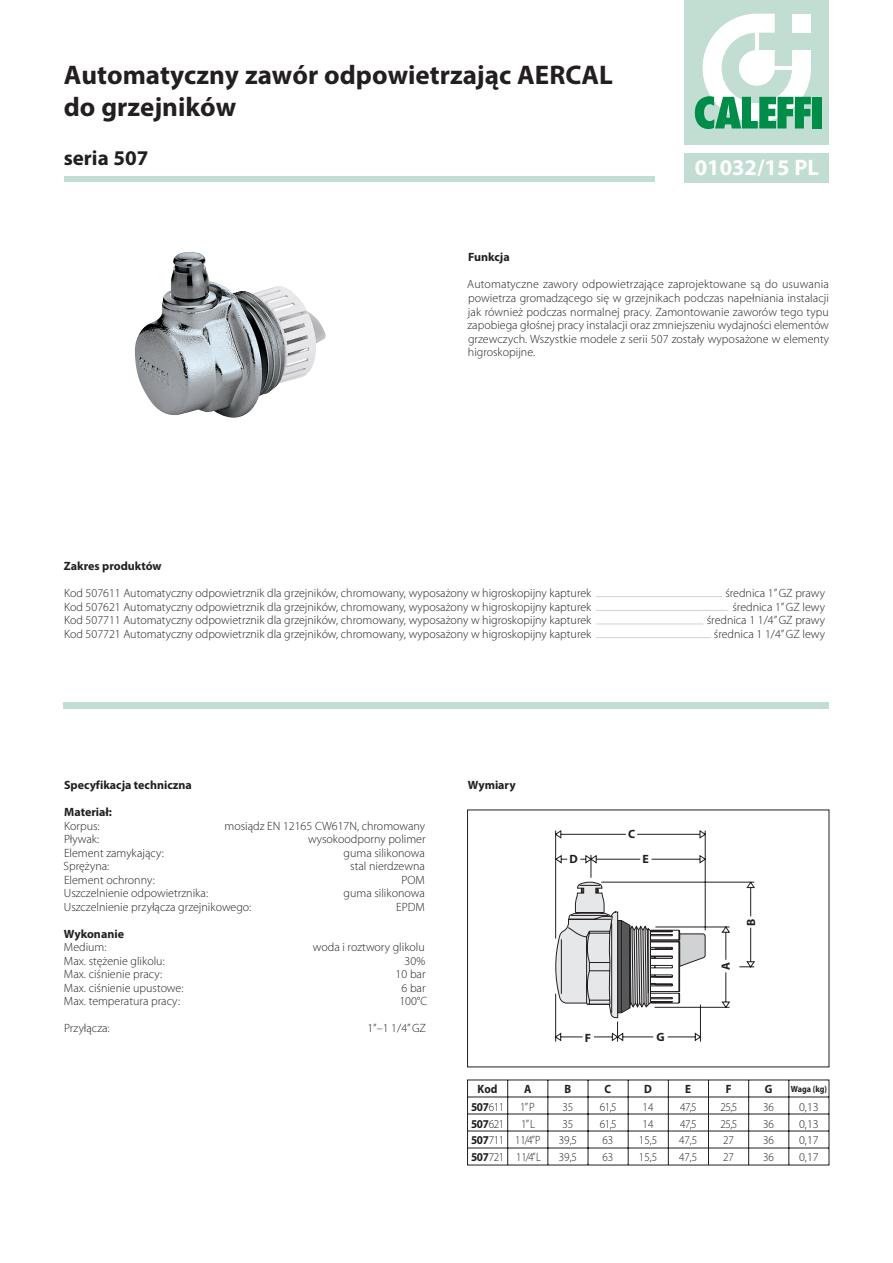
<style>
.page{position:relative;width:893px;height:1263px;background:#fff}
.page>*{position:absolute;margin:0;border:0;box-sizing:border-box;transform-origin:0 0}
.Normale{font:700 27px/31.5px "Myriad Pro";color:#231f20}
.Normale-2{font:700 22.5px "Myriad Pro";color:#fff}
.Normale-3{font:700 21px "Myriad Pro";color:#231f20}
.txt{font:300 12px/13.5px "Myriad Pro";color:#231f20;text-align:justify}
.txt-2{font:300 12px/16.8px "Myriad Pro";color:#231f20;text-align:center;scale:.93 1}
.txt-3{font:700 12px "Myriad Pro";color:#231f20}
.txt-4{font:700 12px/16.8px "Myriad Pro";letter-spacing:-.03em;color:#231f20;text-align:center;scale:.93 1}
.t1{font:700 9px "Myriad Pro";color:#231f20;scale:.9 1}
.s1{font-weight:300}
.s2{font-weight:700}
</style>
<div class="page">
<div style="left:685px;top:153px;width:144px;height:30px;background:#c2ddd1"></div>
<div style="left:685px;top:0;width:144px;height:145px;background:#c2ddd1"></div>
<div style="left:64px;top:176px;width:590px;height:6px;background:#c2ddd1"></div>
<svg style="left:695px;top:14px;width:116px;height:115px"></svg>
<div style="left:812px;top:97px;width:9px;height:31px;background:#008c49"></div>
<hr style="left:596px;top:596px;width:126px;height:1px;background:#d1d2d4">
<hr style="left:596px;top:610px;width:132px;height:1px;background:#d1d2d4">
<hr style="left:596px;top:624px;width:107px;height:1px;background:#d1d2d4">
<hr style="left:596px;top:637px;width:115px;height:1px;background:#d1d2d4">
<div style="left:64px;top:702px;width:765px;height:7px;background:#c2ddd1"></div>
<svg style="left:554px;top:830px;width:200px;height:212px"></svg>
<svg style="left:467px;top:1080px;width:362px;height:85px"></svg>
<img style="left:134px;top:252px;width:192px;height:166px">
<p class="Normale" style="left:64px;top:58px;width:551px">Automatyczny zawór odpowietrzając AERCAL do grzejników</p>
<p class="Normale-3" style="left:64px;top:144px;width:86px">seria 507</p>
<p class="Normale-2" style="left:695px;top:153px;width:126px">01032/15 PL</p>
<p class="txt-3" style="left:468px;top:250px;width:43px">Funkcja</p>
<p class="txt" style="left:467px;top:278px;width:363px">Automatyczne zawory odpowietrzające zaprojektowane są do usuwania powietrza gromadzącego się w grzejnikach podczas napełniania instalacji jak również podczas normalnej pracy. Zamontowanie zaworów tego typu zapobiega głośnej pracy instalacji oraz zmniejszeniu wydajności elementów grzewczych. Wszystkie modele z serii 507 zostały wyposażone w elementy higroskopijne.</p>
<p class="txt-3" style="left:64px;top:558px;width:99px">Zakres produktów</p>
<p class="txt" style="left:64px;top:586px;width:529px">Kod 507611 Automatyczny odpowietrznik dla grzejników, chromowany, wyposażony w higroskopijny kapturek</p>
<p class="txt" style="left:725px;top:586px;width:101px">średnica 1” GZ prawy</p>
<p class="txt" style="left:64px;top:600px;width:529px">Kod 507621 Automatyczny odpowietrznik dla grzejników, chromowany, wyposażony w higroskopijny kapturek</p>
<p class="txt" style="left:732px;top:600px;width:94px">średnica 1” GZ lewy</p>
<p class="txt" style="left:64px;top:613px;width:529px">Kod 507711 Automatyczny odpowietrznik dla grzejników, chromowany, wyposażony w higroskopijny kapturek</p>
<p class="txt" style="left:707px;top:613px;width:120px">średnica 1 1/4” GZ prawy</p>
<p class="txt" style="left:64px;top:627px;width:529px">Kod 507721 Automatyczny odpowietrznik dla grzejników, chromowany, wyposażony w higroskopijny kapturek</p>
<p class="txt" style="left:714px;top:627px;width:113px">średnica 1 1/4” GZ lewy</p>
<p class="txt-3" style="left:64px;top:777px;width:129px">Specyfikacja techniczna</p>
<p class="txt-3" style="left:64px;top:804px;width:49px">Materiał:</p>
<p class="txt" style="left:64px;top:819px;width:37px">Korpus:</p>
<p class="txt" style="left:225px;top:819px;width:202px">mosiądz EN 12165 CW617N, chromowany</p>
<p class="txt" style="left:64px;top:832px;width:37px">Pływak:</p>
<p class="txt" style="left:308px;top:832px;width:119px">wysokoodporny polimer</p>
<p class="txt" style="left:64px;top:846px;width:101px">Element zamykający:</p>
<p class="txt" style="left:344px;top:846px;width:83px">guma silikonowa</p>
<p class="txt" style="left:63px;top:859px;width:47px">Sprężyna:</p>
<p class="txt" style="left:350px;top:859px;width:76px">stal nierdzewna</p>
<p class="txt" style="left:64px;top:873px;width:92px">Element ochronny:</p>
<p class="txt" style="left:401px;top:873px;width:25px">POM</p>
<p class="txt" style="left:64px;top:886px;width:146px">Uszczelnienie odpowietrznika:</p>
<p class="txt" style="left:344px;top:886px;width:83px">guma silikonowa</p>
<p class="txt" style="left:64px;top:900px;width:189px">Uszczelnienie przyłącza grzejnikowego:</p>
<p class="txt" style="left:396px;top:900px;width:30px">EPDM</p>
<p class="txt-3" style="left:64px;top:926px;width:62px">Wykonanie</p>
<p class="txt" style="left:64px;top:940px;width:44px">Medium:</p>
<p class="txt" style="left:313px;top:940px;width:113px">woda i roztwory glikolu</p>
<p class="txt" style="left:64px;top:954px;width:102px">Max. stężenie glikolu:</p>
<p class="txt" style="left:405px;top:954px;width:22px">30%</p>
<p class="txt" style="left:64px;top:967px;width:100px">Max. ciśnienie pracy:</p>
<p class="txt" style="left:396px;top:967px;width:31px">10 bar</p>
<p class="txt" style="left:64px;top:981px;width:121px">Max. ciśnienie upustowe:</p>
<p class="txt" style="left:401px;top:981px;width:26px">6 bar</p>
<p class="txt" style="left:64px;top:994px;width:118px">Max. temperatura pracy:</p>
<p class="txt" style="left:399px;top:994px;width:29px">100°C</p>
<p class="txt" style="left:64px;top:1021px;width:47px">Przyłącza:</p>
<p class="txt" style="left:367px;top:1021px;width:60px">1”–1 1/4” GZ</p>
<p class="txt-3" style="left:468px;top:777px;width:49px">Wymiary</p>
<p class="txt-3" style="left:570px;top:851px;width:10px">D</p>
<p class="txt-3" style="left:628px;top:826px;width:9px">C</p>
<p class="txt-3" style="left:642px;top:851px;width:8px">E</p>
<p class="txt-3" style="left:585px;top:1030px;width:8px">F</p>
<p class="txt-3" style="left:656px;top:1029px;width:10px">G</p>
<p class="txt-3" style="left:718px;top:970px;width:9px;rotate:-90deg">A</p>
<p class="txt-3" style="left:743px;top:926px;width:9px;rotate:-90deg">B</p>
<p class="txt-4" style="left:471px;top:1080px;width:37px">Kod<br>507<span class="s1">611<br></span>507<span class="s1">621<br></span>507<span class="s1">711<br></span>507<span class="s1">721</span></p>
<p class="t1" style="left:791px;top:1083px;width:42px">Waga (kg)</p>
<p class="txt-2" style="left:600px;top:1081px;width:19px"><span class="s2">C<br></span>61,5<br>61,5<br>63<br>63</p>
<p class="txt-2" style="left:763px;top:1081px;width:13px;text-align:left"><span class="s2">G<br></span>36<br>36<br>36<br>36</p>
<p class="txt-2" style="left:515px;top:1081px;width:29px"><span class="s2">A<br></span>1” P<br>1” L<br>1 1/4” P<br>1 1/4” L</p>
<p class="txt-2" style="left:559px;top:1081px;width:21px"><span class="s2">B<br></span>35<br>35<br>39,5<br>39,5</p>
<p class="txt-2" style="left:639px;top:1081px;width:21px"><span class="s2">D<br></span>14<br>14<br>15,5<br>15,5</p>
<p class="txt-2" style="left:679px;top:1081px;width:21px"><span class="s2">E<br></span>47,5<br>47,5<br>47,5<br>47,5</p>
<p class="txt-2" style="left:721px;top:1081px;width:19px"><span class="s2">F<br></span>25,5<br>25,5<br>27<br>27</p>
<p class="txt" style="left:799px;top:1098px;width:21px;line-height:16.6px">0,13<br>0,13<br>0,17<br>0,17</p>
</div>
